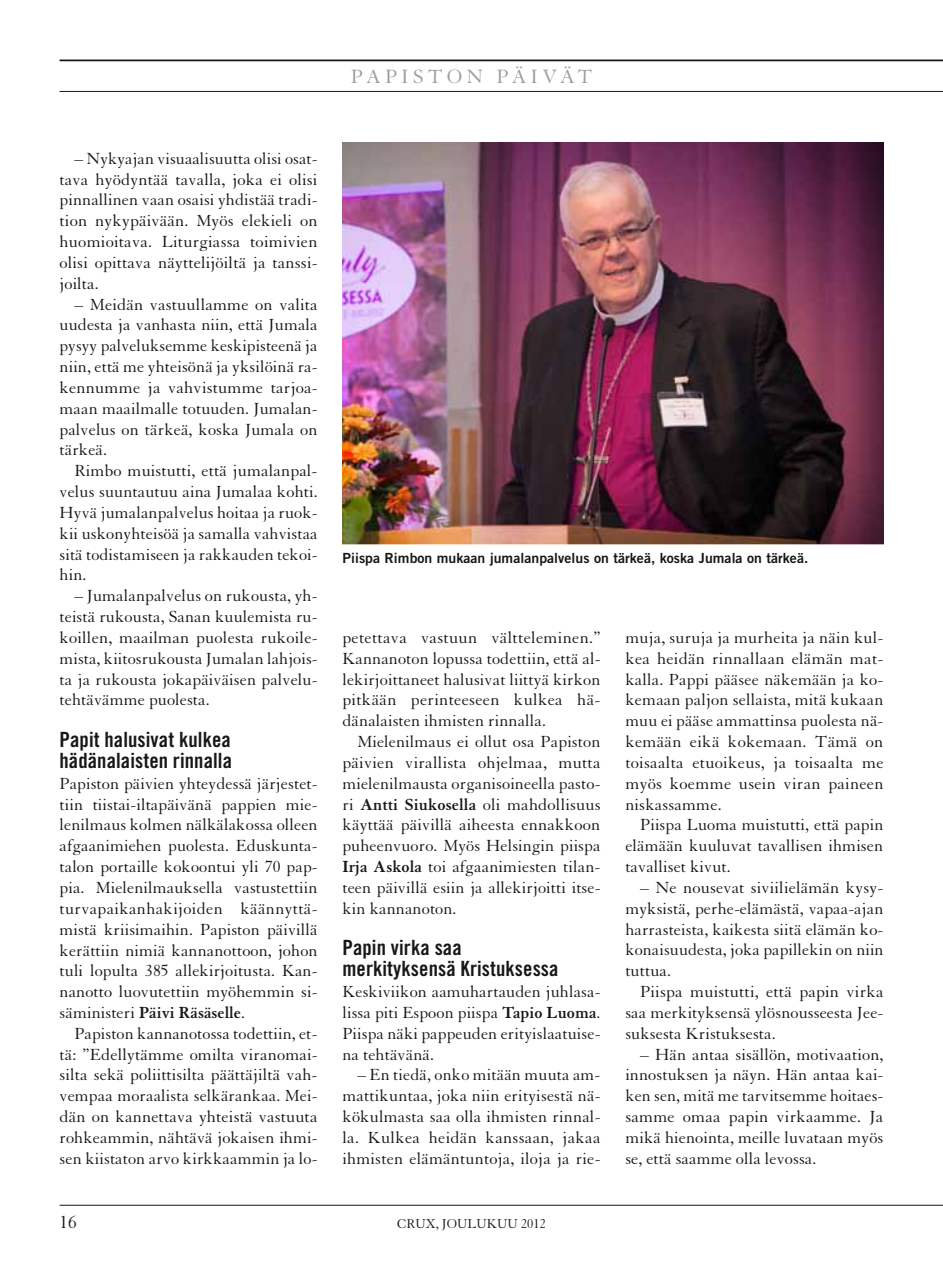
<style>
.page{position:relative;width:943px;height:1265px;background:#fff}
.page>*{position:absolute;margin:0;border:0;box-sizing:border-box;transform-origin:0 0}
.t1{font:21px/20.8px "Trade Gothic LT Std Bd Cn 20";letter-spacing:.005em;color:#171716}
.t2{font:21px "Granjon LT Std";letter-spacing:.2em;color:#9c9c9c}
.t3{font:19.25px "Granjon LT Std";color:#171716}
.t4{font:17.5px/20.8px "Granjon LT Std";letter-spacing:.005em;color:#171716;text-align:justify}
.t5{font:14px "Trade Gothic LT Std Bd 2";letter-spacing:.005em;color:#171716}
.t6{font:14px "Granjon LT Std";color:#171716}
.s1{font-weight:700}
</style>
<div class="page">
<img style="left:342px;top:143px;width:541px;height:401px">
<svg style="left:342px;top:544px;width:542px;height:1px"></svg>
<hr style="left:60px;top:1205px;width:883px;height:1px;background:#171716">
<hr style="left:60px;top:91px;width:883px;height:1px;background:#171716">
<hr style="left:60px;top:60px;width:883px;height:1px;background:#171716">
<p class="t2" style="left:351px;top:66px;width:243px">pa piston päivät</p>
<p class="t4" style="left:60px;top:148px;width:259px;text-indent:15px">– Nykyajan visuaalisuutta olisi osat&shy;tava hyödyntää tavalla, joka ei olisi pinnallinen vaan osaisi yhdistää tradi&shy;tion nykypäivään. Myös elekieli on huomioitava. Liturgiassa toimivien olisi opittava näyttelijöiltä ja tanssi&shy;joilta.</p>
<p class="t4" style="left:60px;top:294px;width:260px;text-indent:15px">– Meidän vastuullamme on valita uudesta ja vanhasta niin, että Jumala pysyy palveluksemme keskipisteenä ja niin, että me yhteisönä ja yksilöinä ra&shy;kennumme ja vahvistumme tarjoa&shy;maan maailmalle totuuden. Jumalan&shy;palvelus on tärkeä, koska Jumala on tärkeä.</p>
<p class="t4" style="left:60px;top:461px;width:260px;text-indent:15px">Rimbo muistutti, että jumalanpal&shy;velus suuntautuu aina Jumalaa kohti.<br>Hyvä jumalanpalvelus hoitaa ja ruok&shy;kii uskonyhteisöä ja samalla vahvistaa sitä todistamiseen ja rakkauden tekoi&shy;hin.</p>
<p class="t4" style="left:60px;top:586px;width:260px;text-indent:15px">– Jumalanpalvelus on rukousta, yh&shy;teistä rukousta, Sanan kuulemista ru&shy;koillen, maailman puolesta rukoile&shy;mista, kiitosrukousta Jumalan lahjois&shy;ta ja rukousta jokapäiväisen palvelu&shy;tehtävämme puolesta.</p>
<p class="t1" style="left:60px;top:729px;width:174px">Papit halusivat kulkea hädänalaisten rinnalla</p>
<p class="t4" style="left:60px;top:773px;width:259px">Papiston päivien yhteydessä järjestet&shy;tiin tiistai-iltapäivänä pappien mie&shy;lenilmaus kolmen nälkälakossa olleen afgaanimiehen puolesta. Eduskunta&shy;talon portaille kokoontui yli 70 pap&shy;pia. Mielenilmauksella vastustettiin turvapaikanhakijoiden käännyttä&shy;mistä kriisimaihin. Papiston päivillä kerättiin nimiä kannanottoon, johon tuli lopulta 385 allekirjoitusta. Kan&shy;nanotto luovutettiin myöhemmin si&shy;säministeri <span class="s1">Päivi Räsäselle</span>.</p>
<p class="t4" style="left:60px;top:1023px;width:260px;text-indent:15px">Papiston kannanotossa todettiin, et&shy;tä: ”Edellytämme omilta viranomai&shy;silta sekä poliittisilta päättäjiltä vah&shy;vempaa moraalista selkärankaa. Mei&shy;dän on kannettava yhteistä vastuuta rohkeammin, nähtävä jokaisen ihmi&shy;sen kiistaton arvo kirkkaammin ja lo-</p>
<p class="t5" style="left:342px;top:549px;width:467px">Piispa Rimbon mukaan jumalanpalvelus on tärkeä, koska Jumala on tärkeä.</p>
<p class="t4" style="left:342px;top:627px;width:259px">petettava vastuun vältteleminen.” Kannanoton lopussa todettiin, että al&shy;lekirjoittaneet halusivat liittyä kirkon pitkään perinteeseen kulkea hä&shy;dänalaisten ihmisten rinnalla.</p>
<p class="t4" style="left:342px;top:732px;width:260px;text-indent:15px">Mielenilmaus ei ollut osa Papiston päivien virallista ohjelmaa, mutta mielenilmausta organisoineella pasto&shy;ri <span class="s1">Antti Siukosella</span> oli mahdollisuus käyttää päivillä aiheesta ennakkoon puheenvuoro. Myös Helsingin piispa <span class="s1">Irja Askola</span> toi afgaanimiesten tilan&shy;teen päivillä esiin ja allekirjoitti itse&shy;kin kannanoton.</p>
<p class="t1" style="left:342px;top:937px;width:218px">Papin virka saa merkityksensä Kristuksessa</p>
<p class="t4" style="left:342px;top:982px;width:259px">Keskiviikon aamuhartauden juhlasa&shy;lissa piti Espoon piispa <span class="s1">Tapio Luoma</span>.<br>Piispa näki pappeuden erityislaatuise&shy;na tehtävänä.</p>
<p class="t4" style="left:342px;top:1065px;width:260px;text-indent:15px">– En tiedä, onko mitään muuta am&shy;mattikuntaa, joka niin erityisestä nä&shy;kökulmasta saa olla ihmisten rinnal&shy;la. Kulkea heidän kanssaan, jakaa ihmisten elämäntuntoja, iloja ja rie-</p>
<p class="t4" style="left:625px;top:627px;width:260px">muja, suruja ja murheita ja näin kul&shy;kea heidän rinnallaan elämän mat&shy;kalla. Pappi pääsee näkemään ja ko&shy;kemaan paljon sellaista, mitä kukaan muu ei pääse ammattinsa puolesta nä&shy;kemään eikä kokemaan. Tämä on toisaalta etuoikeus, ja toisaalta me myös koemme usein viran paineen niskassamme.</p>
<p class="t4" style="left:625px;top:815px;width:259px;text-indent:15px">Piispa Luoma muistutti, että papin elämään kuuluvat tavallisen ihmisen tavalliset kivut.</p>
<p class="t4" style="left:625px;top:877px;width:260px;text-indent:15px">– Ne nousevat siviilielämän kysy&shy;myksistä, perhe-elämästä, vapaa-ajan harrasteista, kaikesta siitä elämän ko&shy;konaisuudesta, joka papillekin on niin tuttua.</p>
<p class="t4" style="left:625px;top:982px;width:260px;text-indent:15px">Piispa muistutti, että papin virka saa merkityksensä ylösnousseesta Jee&shy;suksesta Kristuksesta.</p>
<p class="t4" style="left:625px;top:1044px;width:260px;text-indent:15px">– Hän antaa sisällön, motivaation, innostuksen ja näyn. Hän antaa kai&shy;ken sen, mitä me tarvitsemme hoitaes&shy;samme omaa papin virkaamme. Ja mikä hienointa, meille luvataan myös se, että saamme olla levossa.</p>
<p class="t3" style="left:60px;top:1211px;width:19px">16</p>
<p class="t6" style="left:397px;top:1216px;width:150px">CRUX, joulukuu 2012</p>
</div>
